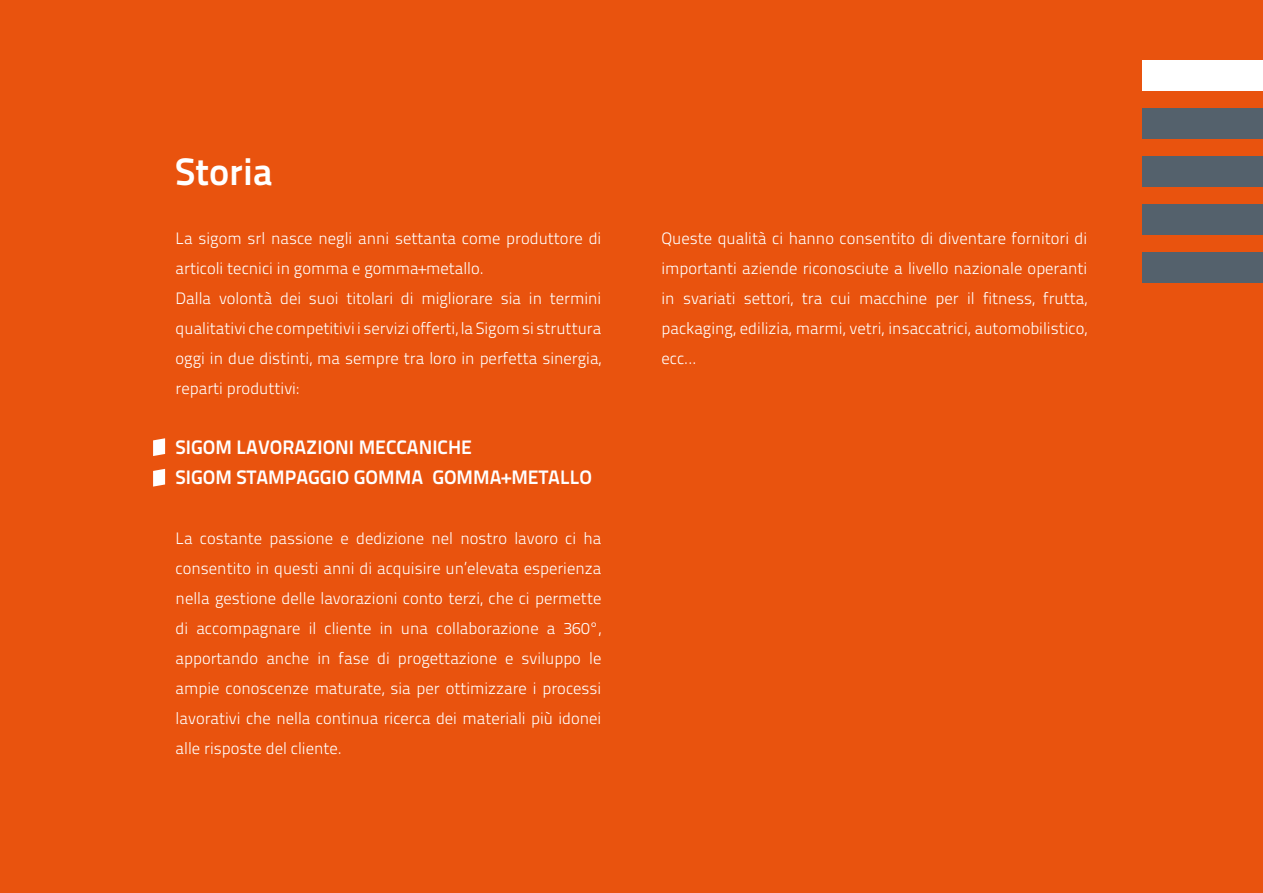
<style>
.page{position:relative;width:1263px;height:893px;background:#e9530e}
.page>*{position:absolute;margin:0;border:0;box-sizing:border-box;transform-origin:0 0}
.t1{font:38.25px "Titillium Text 25 L 800 wt";color:#fff}
.t2{font:19.5px/30px "Titillium Text 25 L 800 wt";color:#fff}
.t3{font:16.5px/30px "Titillium Text 25 L 250 wt";color:#fff;text-align:justify}
</style>
<div class="page">
<div style="left:1142px;top:108px;width:121px;height:30px;background:#54616c"></div>
<div style="left:1142px;top:60px;width:121px;height:30px;background:#fff"></div>
<div style="left:1142px;top:156px;width:121px;height:30px;background:#54616c"></div>
<div style="left:1142px;top:204px;width:121px;height:31px;background:#54616c"></div>
<div style="left:1142px;top:253px;width:121px;height:30px;background:#54616c"></div>
<svg style="left:153px;top:438px;width:12px;height:18px"></svg>
<svg style="left:153px;top:469px;width:12px;height:18px"></svg>
<h1 class="t1" style="left:175px;top:142px;width:99px">Storia</h1>
<p class="t3" style="left:176px;top:222px;width:427px;text-align:left">La sigom srl nasce negli anni settanta come produttore di articoli tecnici in gomma e gomma+metallo.<br>Dalla volontà dei suoi titolari di migliorare sia in termini qualitativi che competitivi i servizi offerti, la Sigom si struttura oggi in due distinti, ma sempre tra loro in perfetta sinergia, reparti produttivi:</p>
<p class="t2" style="left:176px;top:431px;width:418px">SIGOM LAVORAZIONI MECCANICHE<br>SIGOM STAMPAGGIO GOMMA GOMMA+METALLO</p>
<p class="t3" style="left:176px;top:522px;width:427px">La costante passione e dedizione nel nostro lavoro ci ha consentito in questi anni di acquisire un’elevata esperienza nella gestione delle lavorazioni conto terzi, che ci permette di accompagnare il cliente in una collaborazione a 360°, apportando anche in fase di progettazione e sviluppo le ampie conoscenze maturate, sia per ottimizzare i processi lavorativi che nella continua ricerca dei materiali più idonei alle risposte del cliente.</p>
<p class="t3" style="left:661px;top:222px;width:427px">Queste qualità ci hanno consentito di diventare fornitori di importanti aziende riconosciute a livello nazionale operanti in svariati settori, tra cui macchine per il fitness, frutta, packaging, edilizia, marmi, vetri, insaccatrici, automobilistico, ecc...</p>
</div>
